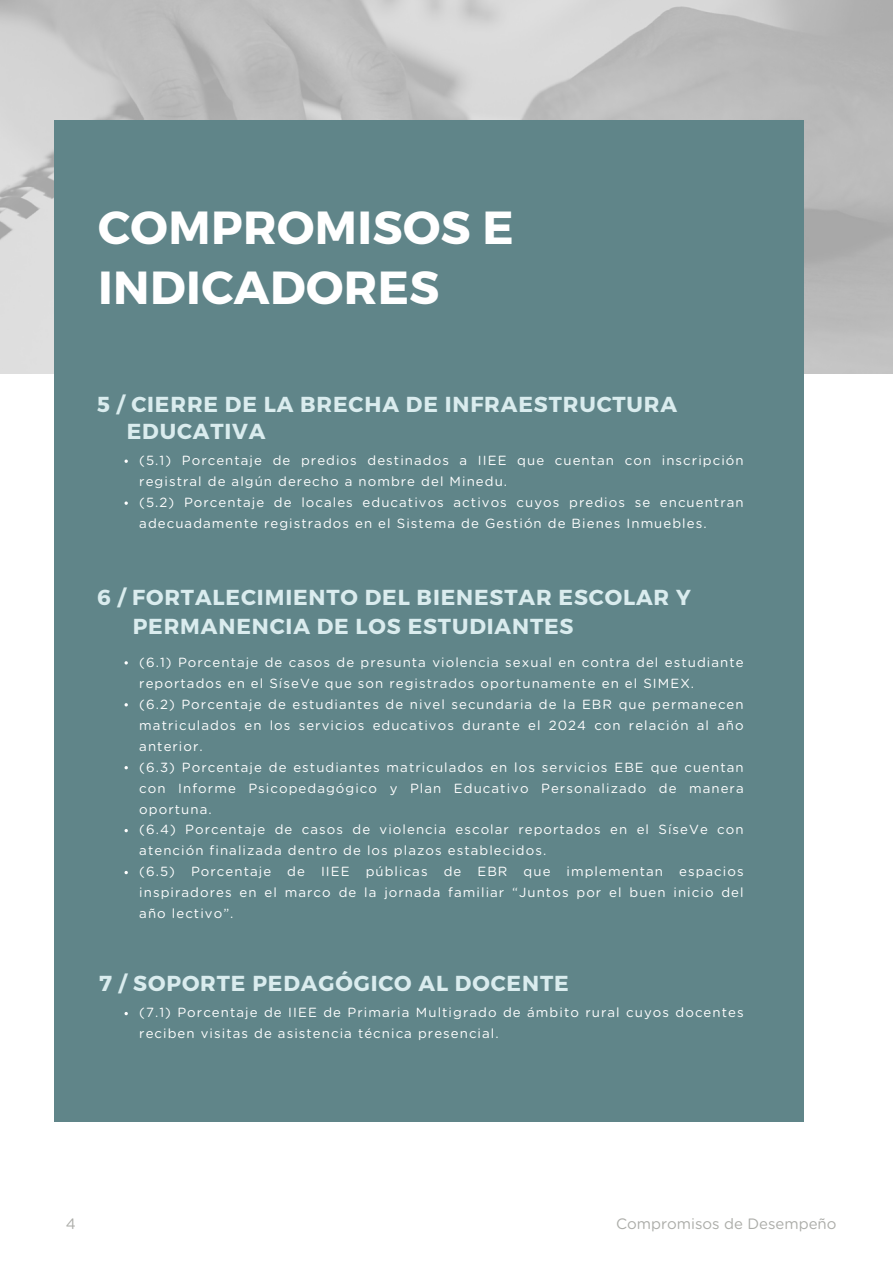
<style>
.page{position:relative;width:893px;height:1264px;background:#fff}
.page>*{position:absolute;margin:0;border:0;box-sizing:border-box;transform-origin:0 0}
.t1{font:700 46.35px/59.7px "Montserrat";letter-spacing:.01em;color:#fff}
.t2{font:700 21.6px/29.2px "Montserrat";letter-spacing:.04em;color:#daecee}
.t3{font:15px "Gotham Rounded";color:#acada9}
.t4{font:13.2px/21px "Gotham Rounded";letter-spacing:.08em;color:#fff}
</style>
<div class="page">
<svg style="left:0;top:0;width:892px;height:391px;background:#c3c4c4"></svg>
<div style="left:55px;top:121px;width:749px;height:1000px;background:#608589"></div>
<svg style="left:124px;top:1012px;width:4px;height:3px"></svg>
<svg style="left:124px;top:766px;width:4px;height:3px"></svg>
<svg style="left:124px;top:829px;width:4px;height:3px"></svg>
<svg style="left:124px;top:871px;width:4px;height:3px"></svg>
<svg style="left:124px;top:459px;width:4px;height:4px"></svg>
<svg style="left:124px;top:501px;width:4px;height:4px"></svg>
<h3 class="t1" style="left:98px;top:195px;width:417px">COMPROMISOS E<br>INDICADORES</h3>
<p class="t2" style="left:127px;top:389px;width:552px;line-height:27px;text-indent:-29px">5 / CIERRE DE LA BRECHA DE INFRAESTRUCTURA<br>EDUCATIVA</p>
<p class="t4" style="left:139px;top:450px;width:606px">(5.1) Porcentaje de predios destinados a IIEE que cuentan con inscripción registral de algún derecho a nombre del Minedu.</p>
<h2 class="t4" style="left:139px;top:492px;width:605px">(5.2) Porcentaje de locales educativos activos cuyos predios se encuentran adecuadamente registrados en el Sistema de Gestión de Bienes Inmuebles.</h2>
<h1 class="t2" style="left:133px;top:581px;width:559px;text-indent:-35px">6 / FORTALECIMIENTO DEL BIENESTAR ESCOLAR Y<br>PERMANENCIA DE LOS ESTUDIANTES</h1>
<p class="t4" style="left:139px;top:652px;width:606px">(6.1) Porcentaje de casos de presunta violencia sexual en contra del estudiante reportados en el SíseVe que son registrados oportunamente en el SIMEX.</p>
<h2 class="t4" style="left:139px;top:694px;width:606px;text-align:justify">(6.2) Porcentaje de estudiantes de nivel secundaria de la EBR que permanecen matriculados en los servicios educativos durante el 2024 con relación al año anterior.</h2>
<p class="t4" style="left:139px;top:757px;width:606px;text-align:justify">(6.3) Porcentaje de estudiantes matriculados en los servicios EBE que cuentan con Informe Psicopedagógico y Plan Educativo Personalizado de manera oportuna.</p>
<p class="t4" style="left:139px;top:820px;width:606px">(6.4) Porcentaje de casos de violencia escolar reportados en el SíseVe con atención finalizada dentro de los plazos establecidos.</p>
<p class="t4" style="left:139px;top:862px;width:606px;text-align:justify">(6.5) Porcentaje de IIEE públicas de EBR que implementan espacios inspiradores en el marco de la jornada familiar “Juntos por el buen inicio del año lectivo”.</p>
<p class="t2" style="left:99px;top:968px;width:471px">7 / SOPORTE PEDAGÓGICO AL DOCENTE</p>
<h2 class="t4" style="left:139px;top:1002px;width:606px">(7.1) Porcentaje de IIEE de Primaria Multigrado de ámbito rural cuyos docentes reciben visitas de asistencia técnica presencial.</h2>
<p class="t3" style="left:66px;top:1217px;width:12px">4</p>
<p class="t3" style="left:616px;top:1217px;width:222px">Compromisos de Desempeño</p>
</div>
